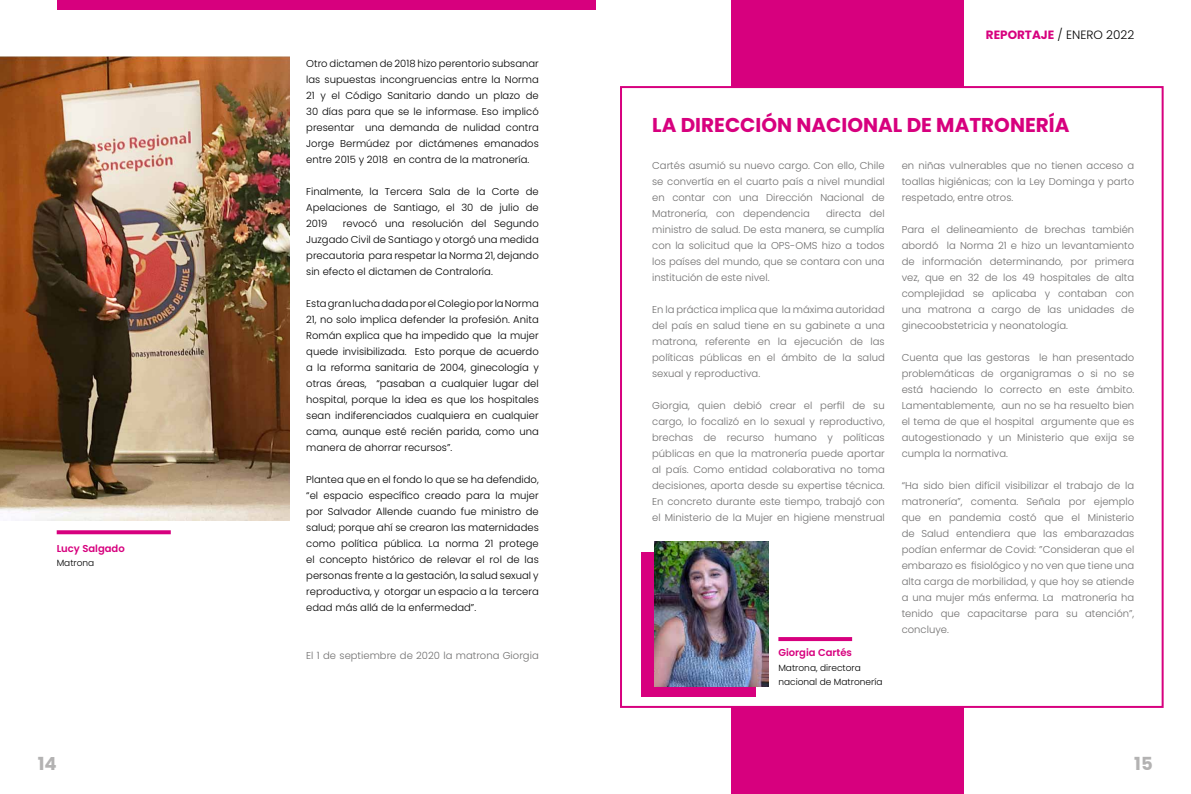
<style>
.page{position:relative;width:1191px;height:794px;background:#fff}
.page>*{position:absolute;margin:0;border:0;box-sizing:border-box;transform-origin:0 0}
.t1{font:700 20px "Poppins";color:#d7007e}
.t2{font:700 18px "Poppins";color:#b3b2b2}
.t3{font:300 12px "Poppins";color:#000}
.t4{font:300 10px/16px "Poppins";color:#706f6f;text-align:justify}
.t5{font:300 10px/16px "Poppins";color:#000;text-align:justify}
.t6{font:600 10px "Poppins";color:#d7007e}
.t7{font:300 9px/14px "Poppins";color:#000}
.s1{font-weight:700;color:#d7007e}
</style>
<div class="page">
<div style="left:731px;top:0;width:233px;height:794px;background:#d7007e"></div>
<div style="left:620px;top:86px;width:543px;height:622px;background:#fff;border:2px solid #d7007e"></div>
<img style="left:0;top:57px;width:289px;height:464px">
<svg style="left:57px;top:530px;width:114px;height:4px"></svg>
<svg style="left:778px;top:637px;width:74px;height:4px"></svg>
<div style="left:57px;top:0;width:538px;height:10px;background:#d7007e"></div>
<div style="left:642px;top:551px;width:114px;height:145px;background:#d7007e"></div>
<img style="left:654px;top:541px;width:114px;height:145px">
<p class="t6" style="left:57px;top:542px;width:70px">Lucy Salgado</p>
<p class="t7" style="left:57px;top:556px;width:39px">Matrona</p>
<p class="t5" style="left:306px;top:56px;width:234px">Otro dictamen de 2018 hizo perentorio subsanar las supuestas incongruencias entre la Norma 21 y el Código Sanitario dando un plazo de 30 días para que se le informase. Eso implicó presentar una demanda de nulidad contra Jorge Bermúdez por dictámenes emanados entre 2015 y 2018 en contra de la matronería.</p>
<p class="t5" style="left:306px;top:184px;width:234px">Finalmente, la Tercera Sala de la Corte de Apelaciones de Santiago, el 30 de julio de 2019</p>
<p class="t5" style="left:306px;top:216px;width:234px;text-indent:37px">revocó una resolución del Segundo Juzgado Civil de Santiago y otorgó una medida precautoria para respetar la Norma 21, dejando sin efecto el dictamen de Contraloría.</p>
<p class="t5" style="left:306px;top:296px;width:234px">Esta gran lucha dada por el Colegio por la Norma 21, no solo implica defender la profesión. Anita Román explica que ha impedido que la mujer quede invisibilizada. Esto porque de acuerdo a la reforma sanitaria de 2004, ginecología y otras áreas, “pasaban a cualquier lugar del hospital, porque la idea es que los hospitales sean indiferenciados cualquiera en cualquier cama, aunque esté recién parida, como una manera de ahorrar recursos”.</p>
<p class="t5" style="left:306px;top:472px;width:234px">Plantea que en el fondo lo que se ha defendido, “el espacio específico creado para la mujer por Salvador Allende cuando fue ministro de salud; porque ahí se crearon las maternidades como política pública. La norma 21 protege el concepto histórico de relevar el rol de las personas frente a la gestación, la salud sexual y reproductiva, y otorgar un espacio a la tercera edad más allá de la enfermedad”.</p>
<p class="t4" style="left:306px;top:648px;width:234px">El 1 de septiembre de 2020 la matrona Giorgia</p>
<p class="t3" style="left:985px;top:28px;width:150px"><span class="s1">REPORTAJE</span> / ENERO 2022</p>
<h1 class="t1" style="left:652px;top:114px;width:419px">LA DIRECCIÓN NACIONAL DE MATRONERÍA</h1>
<p class="t4" style="left:652px;top:157px;width:234px">Cartés asumió su nuevo cargo. Con ello, Chile se convertía en el cuarto país a nivel mundial en contar con una Dirección Nacional de Matronería, con dependencia</p>
<p class="t4" style="left:652px;top:205px;width:234px;text-indent:174px">directa del ministro de salud. De esta manera, se cumplía con la solicitud que la OPS-OMS hizo a todos los países del mundo, que se contara con una institución de este nivel.</p>
<p class="t4" style="left:652px;top:301px;width:234px">En la práctica implica que la máxima autoridad del país en salud tiene en su gabinete a una matrona, referente en la ejecución de las políticas públicas en el ámbito de la salud sexual y reproductiva.</p>
<p class="t4" style="left:652px;top:397px;width:234px">Giorgia, quien debió crear el perfil de su cargo, lo focalizó en lo sexual y reproductivo, brechas de recurso humano y políticas públicas en que la matronería puede aportar al país. Como entidad colaborativa no toma decisiones, aporta desde su expertise técnica.<br>En concreto durante este tiempo, trabajó con el Ministerio de la Mujer en higiene menstrual</p>
<p class="t6" style="left:778px;top:647px;width:75px">Giorgia Cartés</p>
<p class="t7" style="left:778px;top:660px;width:106px">Matrona, directora nacional de Matronería</p>
<p class="t4" style="left:901px;top:157px;width:234px">en niñas vulnerables que no tienen acceso a toallas higiénicas; con la Ley Dominga y parto respetado, entre otros.</p>
<p class="t4" style="left:901px;top:221px;width:234px">Para el delineamiento de brechas también abordó la Norma 21 e hizo un levantamiento de información determinando, por primera vez, que en 32 de los 49 hospitales de alta complejidad se aplicaba y contaban con una matrona a cargo de las unidades de ginecoobstetricia y neonatología.</p>
<p class="t4" style="left:901px;top:349px;width:234px">Cuenta que las gestoras le han presentado problemáticas de organigramas o si no se está haciendo lo correcto en este ámbito.<br>Lamentablemente, aun no se ha resuelto bien el tema de que el hospital argumente que es autogestionado y un Ministerio que exija se cumpla la normativa.</p>
<p class="t4" style="left:901px;top:477px;width:234px">“Ha sido bien difícil visibilizar el trabajo de la matronería”, comenta. Señala por ejemplo que en pandemia costó que el Ministerio de Salud entendiera que las embarazadas podían enfermar de Covid: ”Consideran que el embarazo es fisiológico y no ven que tiene una alta carga de morbilidad, y que hoy se atiende a una mujer más enferma. La matronería ha tenido que capacitarse para su atención”, concluye.</p>
<h2 class="t2" style="left:38px;top:753px;width:20px">14</h2>
<h2 class="t2" style="left:1134px;top:753px;width:20px">15</h2>
</div>
